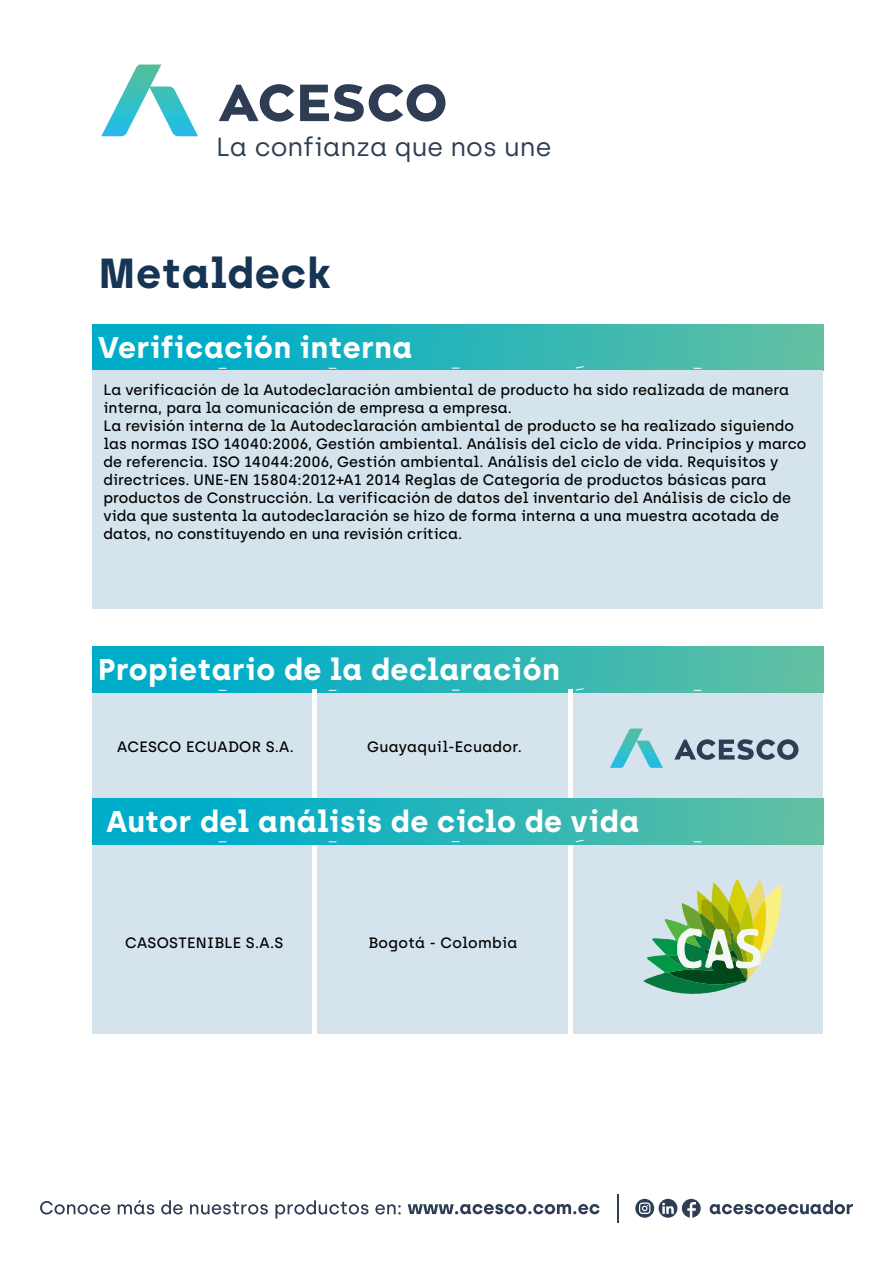
<style>
.page{position:relative;width:893px;height:1263px;background:#fff}
.page>*{position:absolute;margin:0;border:0;box-sizing:border-box;transform-origin:0 0}
.t1{font:700 42px "Archia";letter-spacing:.02em;color:#163454}
.t2{font:700 30px "Archia";letter-spacing:.02em;color:#fff}
.t3{font:26.1px "Archia";color:#2e3d54}
.t4{font:500 15px/18px "Archia";color:#000}
.t5{font:500 15px "Archia";letter-spacing:.02em;color:#000}
</style>
<div class="page">
<svg style="left:219px;top:84px;width:75px;height:38px"></svg>
<svg style="left:300px;top:84px;width:145px;height:38px"></svg>
<svg style="left:102px;top:65px;width:96px;height:71px"></svg>
<svg style="left:40px;top:1201px;width:70px;height:13px"></svg>
<svg style="left:118px;top:1200px;width:36px;height:14px"></svg>
<svg style="left:161px;top:1200px;width:22px;height:14px"></svg>
<svg style="left:190px;top:1202px;width:78px;height:12px"></svg>
<svg style="left:275px;top:1200px;width:93px;height:18px"></svg>
<svg style="left:375px;top:1204px;width:26px;height:10px"></svg>
<svg style="left:710px;top:1200px;width:143px;height:14px"></svg>
<svg style="left:408px;top:1204px;width:192px;height:10px"></svg>
<svg style="left:635px;top:1199px;width:66px;height:19px"></svg>
<hr style="left:617px;top:1194px;width:2px;height:29px;background:#2e3d54">
<div style="left:92px;top:324px;width:731px;height:47px;background:linear-gradient(to right,#00aacf,#61bfa2)"></div>
<div style="left:92px;top:371px;width:731px;height:238px;background:#d5e3ec"></div>
<div style="left:92px;top:646px;width:731px;height:47px;background:linear-gradient(to right,#00aacf,#61bfa2)"></div>
<div style="left:92px;top:693px;width:731px;height:340px;background:#d5e3ec"></div>
<hr style="left:312px;top:689px;width:4px;height:344px;background:#fff">
<div style="left:568px;top:689px;width:5px;height:344px;background:#fff"></div>
<div style="left:92px;top:798px;width:731px;height:46px;background:linear-gradient(to right,#00aacf,#60bfa2)"></div>
<svg style="left:576px;top:840px;width:8px;height:2px"></svg>
<svg style="left:674px;top:739px;width:124px;height:21px"></svg>
<svg style="left:610px;top:728px;width:53px;height:40px"></svg>
<svg style="left:643px;top:879px;width:138px;height:115px"></svg>
<h3 class="t3" style="left:216px;top:132px;width:337px">La confianza que nos une</h3>
<h1 class="t1" style="left:99px;top:248px;width:233px">Metaldeck</h1>
<h2 class="t2" style="left:98px;top:329px;width:316px">Verificación interna</h2>
<p class="t4" style="left:104px;top:381px;width:704px">La verificación de la Autodeclaración ambiental de producto ha sido realizada de manera interna, para la comunicación de empresa a empresa.<br>La revisión interna de la Autodeclaración ambiental de producto se ha realizado siguiendo las normas ISO 14040:2006, Gestión ambiental. Análisis del ciclo de vida. Principios y marco de referencia. ISO 14044:2006, Gestión ambiental. Análisis del ciclo de vida. Requisitos y directrices. UNE-EN 15804:2012+A1 2014 Reglas de Categoría de productos básicas para productos de Construcción. La verificación de datos del inventario del Análisis de ciclo de vida que sustenta la autodeclaración se hizo de forma interna a una muestra acotada de datos, no constituyendo en una revisión crítica.</p>
<h2 class="t2" style="left:98px;top:651px;width:463px">Propietario de la declaración</h2>
<p class="t5" style="left:117px;top:738px;width:178px">ACESCO ECUADOR S.A.</p>
<p class="t5" style="left:367px;top:738px;width:156px">Guayaquil-Ecuador.</p>
<h2 class="t2" style="left:106px;top:803px;width:534px">Autor del análisis de ciclo de vida</h2>
<p class="t5" style="left:125px;top:934px;width:160px">CASOSTENIBLE S.A.S</p>
<p class="t5" style="left:368px;top:934px;width:151px">Bogotá - Colombia</p>
</div>
